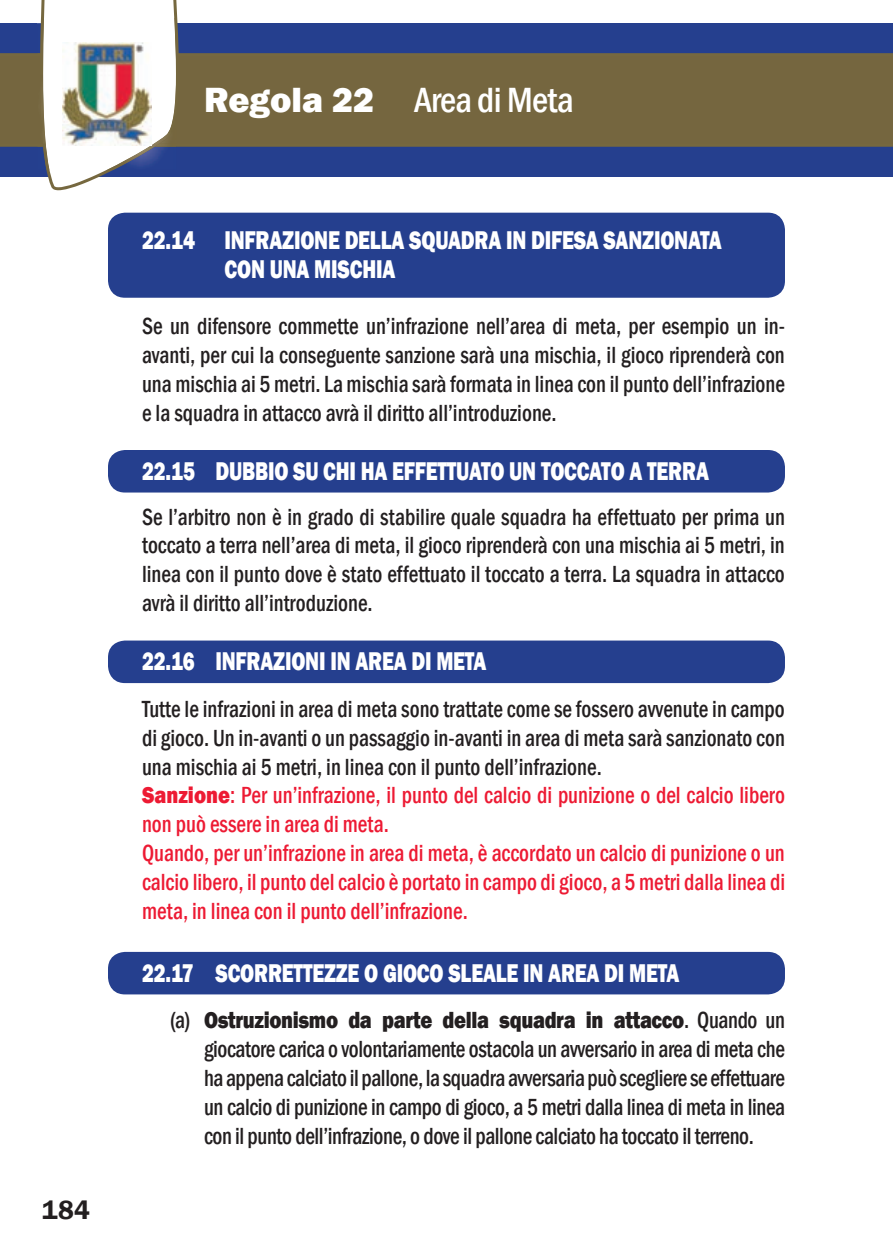
<style>
.page{position:relative;width:893px;height:1259px;background:#fff}
.page>*{position:absolute;margin:0;border:0;box-sizing:border-box;transform-origin:0 0}
.t1{font:500 condensed 36px "Franklin Gothic";letter-spacing:-.02em;color:#fff}
.t2{font:600 27px "Franklin Gothic";color:#231f20}
.t3{font:800 26.4px/28.8px "Franklin Gothic";letter-spacing:-.01em;color:#fff;scale:.77 1}
.t4{font:500 condensed 24px/28.8px "Franklin Gothic";color:#231f20;text-align:justify;scale:.9 1}
.t5{font:500 condensed 24px/28.8px "Franklin Gothic";color:#ed1a33;scale:.9 1}
.s1{font-weight:800;font-stretch:normal}
.s2{color:#231f20}
</style>
<div class="page">
<div style="left:0;top:23px;width:893px;height:153px;background:#253f8e"></div>
<div style="left:0;top:55px;width:893px;height:90px;background:#75663f"></div>
<hr style="left:0;top:53px;width:893px;height:3px;background:#76683f">
<hr style="left:0;top:144px;width:893px;height:3px;background:#76683f">
<svg style="left:36px;top:0;width:149px;height:191px"></svg>
<img style="left:37px;top:23px;width:3px;height:147px">
<img style="left:37px;top:53px;width:3px;height:94px">
<img style="left:40px;top:18px;width:136px;height:152px">
<img style="left:63px;top:42px;width:88px;height:103px">
<div style="left:108px;top:213px;width:677px;height:85px;background:#253f8e;border-radius:17px"></div>
<div style="left:108px;top:450px;width:677px;height:42px;background:#253f8e;border-radius:17px"></div>
<div style="left:108px;top:640px;width:677px;height:43px;background:#253f8e;border-radius:17px"></div>
<div style="left:108px;top:952px;width:677px;height:42px;background:#253f8e;border-radius:17px"></div>
<p class="t2" style="left:42px;top:1193px;width:50px">184</p>
<h1 class="t1" style="left:204px;top:76px;width:371px"><span class="s1">Regola 22</span> Area di Meta</h1>
<p class="t3" style="left:225px;top:226px;width:647px;text-indent:-82px">22.14 INFRAZIONE DELLA SQUADRA IN DIFESA SANZIONATA<br>CON UNA MISCHIA</p>
<p class="t4" style="left:142px;top:311px;width:716px">Se un difensore commette un’infrazione nell’area di meta, per esempio un in&shy;avanti, per cui la conseguente sanzione sarà una mischia, il gioco riprenderà con una mischia ai 5 metri. La mischia sarà formata in linea con il punto dell’infrazione e la squadra in attacco avrà il diritto all’introduzione.</p>
<p class="t3" style="left:142px;top:456px;width:738px">22.15 DUBBIO SU CHI HA EFFETTUATO UN TOCCATO A TERRA</p>
<p class="t4" style="left:142px;top:502px;width:716px">Se l’arbitro non è in grado di stabilire quale squadra ha effettuato per prima un toccato a terra nell’area di meta, il gioco riprenderà con una mischia ai 5 metri, in linea con il punto dove è stato effettuato il toccato a terra. La squadra in attacco avrà il diritto all’introduzione.</p>
<p class="t3" style="left:142px;top:647px;width:449px">22.16 INFRAZIONI IN AREA DI META</p>
<p class="t5" style="left:142px;top:694px;width:716px"><span class="s2">Tutte le infrazioni in area di meta sono trattate come se fossero avvenute in campo di gioco. Un in-avanti o un passaggio in-avanti in area di meta sarà sanzionato con una mischia ai 5 metri, in linea con il punto dell’infrazione.<br></span><span class="s1">Sanzione</span>: Per un’infrazione, il punto del calcio di punizione o del calcio libero non può essere in area di meta.<br>Quando, per un’infrazione in area di meta, è accordato un calcio di punizione o un calcio libero, il punto del calcio è portato in campo di gioco, a 5 metri dalla linea di meta, in linea con il punto dell’infrazione.</p>
<p class="t3" style="left:142px;top:958px;width:699px">22.17 SCORRETTEZZE O GIOCO SLEALE IN AREA DI META</p>
<p class="t4" style="left:204px;top:1005px;width:647px;text-indent:-34px">(a) <span class="s1">Ostruzionismo da parte della squadra in attacco</span>. Quando un giocatore carica o volontariamente ostacola un avversario in area di meta che ha appena calciato il pallone, la squadra avversaria può scegliere se effettuare un calcio di punizione in campo di gioco, a 5 metri dalla linea di meta in linea con il punto dell’infrazione, o dove il pallone calciato ha toccato il terreno.</p>
</div>
